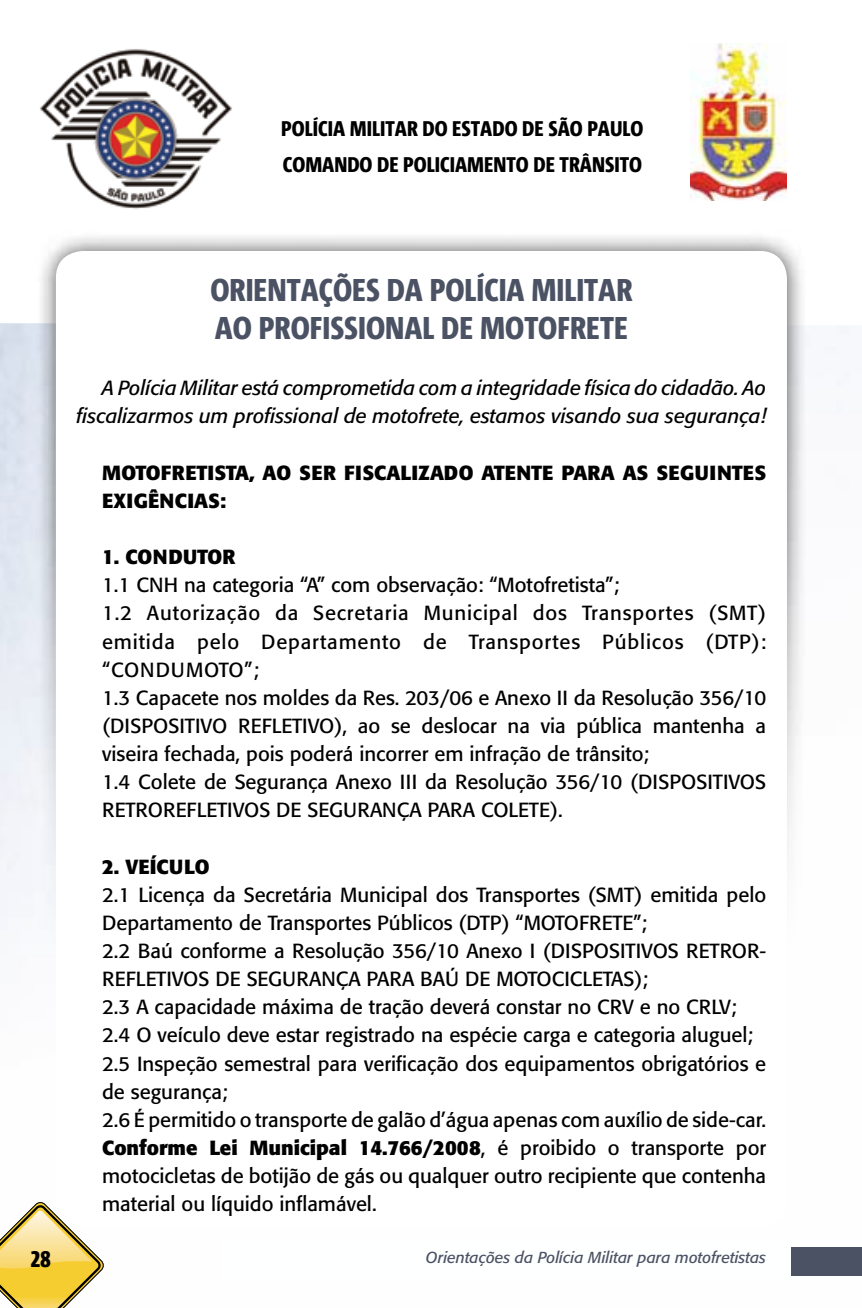
<style>
.page{position:relative;width:862px;height:1308px;background:#fff}
.page>*{position:absolute;margin:0;border:0;box-sizing:border-box;transform-origin:0 0}
.t1{font:800 31.5px/37.8px "Corpid Cd LF";color:#4b5264}
.t2{font:800 22.5px "Corpid Cd LF";color:#000}
.t3{font:800 21.15px/36px "Corpid Cd LF";color:#000}
.t4{font:20.25px/28.1px "Formata";color:#000}
.t5{font:italic 20.25px/28.1px "Formata";color:#000;text-align:right}
.t6{font:700 20.25px/28.1px "Formata";color:#000}
.t7{font:700 20.25px "Formata";letter-spacing:.02em;color:#000}
.t8{font:italic 15.75px "Formata";color:#000}
.t9{font:italic 15.75px "Formata";color:#4b5264}
.s1{font-weight:700}
</style>
<div class="page">
<img style="left:0;top:325px;width:862px;height:951px">
<svg style="left:0;top:1201px;width:104px;height:106px"></svg>
<div style="left:222px;top:1239px;width:639px;height:40px;background:#feffff"></div>
<div style="left:791px;top:1247px;width:70px;height:29px;background:#4b5264"></div>
<img style="left:36px;top:237px;width:770px;height:1009px">
<div style="left:56px;top:251px;width:730px;height:976px;background:#fff;border-radius:27px"></div>
<img style="left:690px;top:43px;width:96px;height:157px">
<img style="left:40px;top:49px;width:192px;height:160px">
<p class="t3" style="left:281px;top:111px;width:363px">POLÍCIA MILITAR DO ESTADO DE SÃO PAULO<br>COMANDO DE POLICIAMENTO DE TRÂNSITO</p>
<h1 class="t1" style="left:210px;top:272px;width:423px">ORIENTAÇÕES DA POLÍCIA MILITAR<br>AO PROFISSIONAL DE MOTOFRETE</h1>
<p class="t5" style="left:77px;top:374px;width:690px">A Polícia Militar está comprometida com a integridade física do cidadão. Ao fiscalizarmos um profissional de motofrete, estamos visando sua segurança!</p>
<p class="t6" style="left:102px;top:458px;width:665px">MOTOFRETISTA, AO SER FISCALIZADO ATENTE PARA AS SEGUINTES<br>EXIGÊNCIAS:</p>
<p class="t7" style="left:102px;top:544px;width:135px">1. CONDUTOR</p>
<p class="t4" style="left:102px;top:571px;width:665px">1.1 CNH na categoria “A” com observação: “Motofretista”;<br>1.2 Autorização da Secretaria Municipal dos Transportes (SMT) emitida pelo Departamento de Transportes Públicos (DTP): “CONDUMOTO”;<br>1.3 Capacete nos moldes da Res. 203/06 e Anexo II da Resolução 356/10 (DISPOSITIVO REFLETIVO), ao se deslocar na via pública mantenha a viseira fechada, pois poderá incorrer em infração de trânsito;<br>1.4 Colete de Segurança Anexo III da Resolução 356/10 (DISPOSITIVOS RETROREFLETIVOS DE SEGURANÇA PARA COLETE).</p>
<p class="t6" style="left:102px;top:852px;width:109px">2. VEÍCULO</p>
<p class="t4" style="left:102px;top:880px;width:665px">2.1 Licença da Secretária Municipal dos Transportes (SMT) emitida pelo Departamento de Transportes Públicos (DTP) “MOTOFRETE”;<br>2.2 Baú conforme a Resolução 356/10 Anexo I (DISPOSITIVOS RETROR-REFLETIVOS DE SEGURANÇA PARA BAÚ DE MOTOCICLETAS);<br>2.3 A capacidade máxima de tração deverá constar no CRV e no CRLV; 2.4 O veículo deve estar registrado na espécie carga e categoria aluguel; 2.5 Inspeção semestral para verificação dos equipamentos obrigatórios e de segurança;<br>2.6 É permitido o transporte de galão d’água apenas com auxílio de side-car.<br><span class="s1">Conforme Lei Municipal 14.766/2008</span>, é proibido o transporte por motocicletas de botijão de gás ou qualquer outro recipiente que contenha material ou líquido inflamável.</p>
<p class="t2" style="left:31px;top:1247px;width:22px">28</p>
<p class="t8" style="left:284px;top:1248px;width:476px">Manual de Regulamentação do Motofrete e Empresas Contratan e</p>
<p class="t9" style="left:425px;top:1248px;width:341px">Orientações da Polícia Militar para motofretistas</p>
</div>
